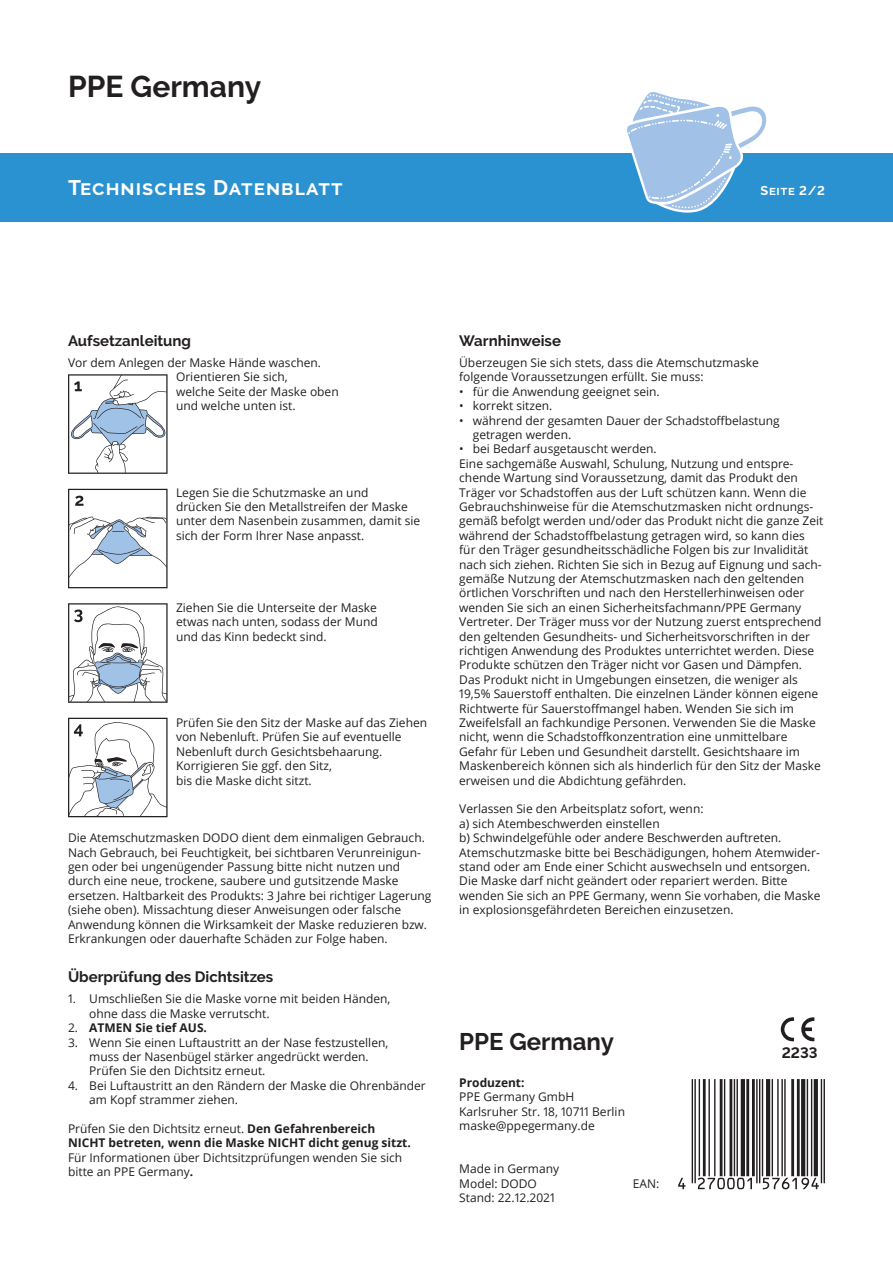
<style>
.page{position:relative;width:893px;height:1263px;background:#fff}
.page>*{position:absolute;margin:0;border:0;box-sizing:border-box;transform-origin:0 0}
.t1{font:700 30px "Raleway";color:#231f20}
.t2{font:700 24px "Raleway";color:#231f20}
.t3{font:700 21px "Raleway";letter-spacing:.015em;color:#fff}
.t4{font:700 15px "Raleway";color:#231f20}
.t5{font:700 12.75px "Raleway";color:#fff}
.t6{font:12px/14.4px "Open Sans";color:#231f20}
.t7{font:700 12px/14.4px "Open Sans";color:#231f20}
.s1{font-weight:400}
.s2{font-weight:700}
</style>
<div class="page">
<div style="left:0;top:153px;width:893px;height:68px;background:#2a92d0"></div>
<svg style="left:801px;top:1017px;width:13px;height:25px"></svg>
<svg style="left:780px;top:1017px;width:14px;height:24px"></svg>
<svg style="left:627px;top:92px;width:140px;height:121px"></svg>
<svg style="left:68px;top:718px;width:100px;height:99px"></svg>
<svg style="left:68px;top:603px;width:100px;height:100px"></svg>
<svg style="left:68px;top:489px;width:100px;height:99px"></svg>
<svg style="left:68px;top:374px;width:100px;height:100px"></svg>
<svg style="left:678px;top:1079px;width:147px;height:110px"></svg>
<h1 class="t1" style="left:68px;top:70px;width:195px">PPE Germany</h1>
<h3 class="t3" style="left:68px;top:175px;width:276px">Technisches Datenblatt</h3>
<p class="t5" style="left:761px;top:183px;width:66px">Seite 2/2</p>
<p class="t4" style="left:68px;top:332px;width:125px">Aufsetzanleitung</p>
<p class="t6" style="left:176px;top:355px;width:164px;text-indent:-108px">Vor dem Anlegen der Maske Hände waschen.<br>Orientieren Sie sich,<br>welche Seite der Maske oben und welche unten ist.</p>
<p class="t6" style="left:176px;top:485px;width:246px">Legen Sie die Schutzmaske an und<br>drücken Sie den Metallstreifen der Maske unter dem Nasenbein zusammen, damit sie sich der Form Ihrer Nase anpasst.</p>
<p class="t6" style="left:176px;top:600px;width:203px;text-align:justify">Ziehen Sie die Unterseite der Maske etwas nach unten, sodass der Mund und das Kinn bedeckt sind.</p>
<p class="t6" style="left:176px;top:715px;width:253px">Prüfen Sie den Sitz der Maske auf das Ziehen von Nebenluft. Prüfen Sie auf eventuelle Nebenluft durch Gesichtsbehaarung.<br>Korrigieren Sie ggf. den Sitz,<br>bis die Maske dicht sitzt.</p>
<p class="t6" style="left:68px;top:830px;width:365px">Die Atemschutzmasken DODO dient dem einmaligen Gebrauch.<br>Nach Gebrauch, bei Feuchtigkeit, bei sichtbaren Verunreinigun&shy;gen oder bei ungenügender Passung bitte nicht nutzen und durch eine neue, trockene, saubere und gutsitzende Maske ersetzen. Haltbarkeit des Produkts: 3 Jahre bei richtiger Lagerung (siehe oben). Missachtung dieser Anweisungen oder falsche Anwendung können die Wirksamkeit der Maske reduzieren bzw.<br>Erkrankungen oder dauerhafte Schäden zur Folge haben.</p>
<p class="t4" style="left:68px;top:968px;width:207px">Überprüfung des Dichtsitzes</p>
<p class="t6" style="left:89px;top:991px;width:303px;text-indent:-21px">1. Umschließen Sie die Maske vorne mit beiden Händen, ohne dass die Maske verrutscht.</p>
<p class="t7" style="left:68px;top:1020px;width:140px"><span class="s1">2.</span> ATMEN Sie tief AUS.</p>
<p class="t6" style="left:89px;top:1035px;width:301px;text-indent:-21px">3. Wenn Sie einen Luftaustritt an der Nase festzustellen, muss der Nasenbügel stärker angedrückt werden.<br>Prüfen Sie den Dichtsitz erneut.</p>
<p class="t6" style="left:89px;top:1078px;width:338px;text-indent:-21px">4. Bei Luftaustritt an den Rändern der Maske die Ohrenbänder am Kopf strammer ziehen.</p>
<p class="t7" style="left:68px;top:1121px;width:344px"><span class="s1">Prüfen Sie den Dichtsitz erneut.</span> Den Gefahrenbereich<br>NICHT betreten, wenn die Maske NICHT dicht genug sitzt.</p>
<p class="t6" style="left:68px;top:1150px;width:336px">Für Informationen über Dichtsitzprüfungen wenden Sie sich bitte an PPE Germany<span class="s2">.</span></p>
<p class="t4" style="left:459px;top:332px;width:103px">Warnhinweise</p>
<p class="t6" style="left:459px;top:355px;width:301px">Überzeugen Sie sich stets, dass die Atemschutzmaske folgende Voraussetzungen erfüllt. Sie muss:</p>
<p class="t6" style="left:459px;top:384px;width:202px">• für die Anwendung geeignet sein.</p>
<p class="t6" style="left:459px;top:398px;width:95px">• korrekt sitzen.</p>
<p class="t6" style="left:473px;top:413px;width:309px;text-indent:-14px">• während der gesamten Dauer der Schadstoffbelastung getragen werden.</p>
<p class="t6" style="left:459px;top:441px;width:366px">• bei Bedarf ausgetauscht werden.<br>Eine sachgemäße Auswahl, Schulung, Nutzung und entspre&shy;chende Wartung sind Voraussetzung, damit das Produkt den Träger vor Schadstoffen aus der Luft schützen kann. Wenn die Gebrauchshinweise für die Atemschutzmasken nicht ordnungs&shy;gemäß befolgt werden und/oder das Produkt nicht die ganze Zeit während der Schadstoffbelastung getragen wird, so kann dies für den Träger gesundheitsschädliche Folgen bis zur Invalidität nach sich ziehen. Richten Sie sich in Bezug auf Eignung und sach&shy;gemäße Nutzung der Atemschutzmasken nach den geltenden örtlichen Vorschriften und nach den Herstellerhinweisen oder wenden Sie sich an einen Sicherheitsfachmann/PPE Germany Vertreter. Der Träger muss vor der Nutzung zuerst entsprechend den geltenden Gesundheits- und Sicherheitsvorschriften in der richtigen Anwendung des Produktes unterrichtet werden. Diese Produkte schützen den Träger nicht vor Gasen und Dämpfen.<br>Das Produkt nicht in Umgebungen einsetzen, die weniger als 19,5% Sauerstoff enthalten. Die einzelnen Länder können eigene Richtwerte für Sauerstoffmangel haben. Wenden Sie sich im Zweifelsfall an fachkundige Personen. Verwenden Sie die Maske nicht, wenn die Schadstoffkonzentration eine unmittelbare Gefahr für Leben und Gesundheit darstellt. Gesichtshaare im Maskenbereich können sich als hinderlich für den Sitz der Maske erweisen und die Abdichtung gefährden.</p>
<p class="t6" style="left:459px;top:801px;width:363px">Verlassen Sie den Arbeitsplatz sofort, wenn:<br>a) sich Atembeschwerden einstellen<br>b) Schwindelgefühle oder andere Beschwerden auftreten.<br>Atemschutzmaske bitte bei Beschädigungen, hohem Atemwider&shy;stand oder am Ende einer Schicht auswechseln und entsorgen.<br>Die Maske darf nicht geändert oder repariert werden. Bitte wenden Sie sich an PPE Germany, wenn Sie vorhaben, die Maske in explosionsgefährdeten Bereichen einzusetzen.</p>
<h2 class="t2" style="left:459px;top:1028px;width:156px">PPE Germany</h2>
<p class="t7" style="left:459px;top:1075px;width:67px">Produzent:</p>
<p class="t6" style="left:459px;top:1089px;width:167px">PPE Germany GmbH<br>Karlsruher Str. 18, 10711 Berlin maske@ppegermany.de</p>
<p class="t6" style="left:459px;top:1161px;width:101px">Made in Germany<br>Model: DODO</p>
<p class="t6" style="left:459px;top:1190px;width:97px">Stand: 22.12.2021</p>
<p class="t6" style="left:633px;top:1176px;width:28px">EAN:</p>
<p class="t4" style="left:782px;top:1044px;width:37px">2233</p>
</div>
